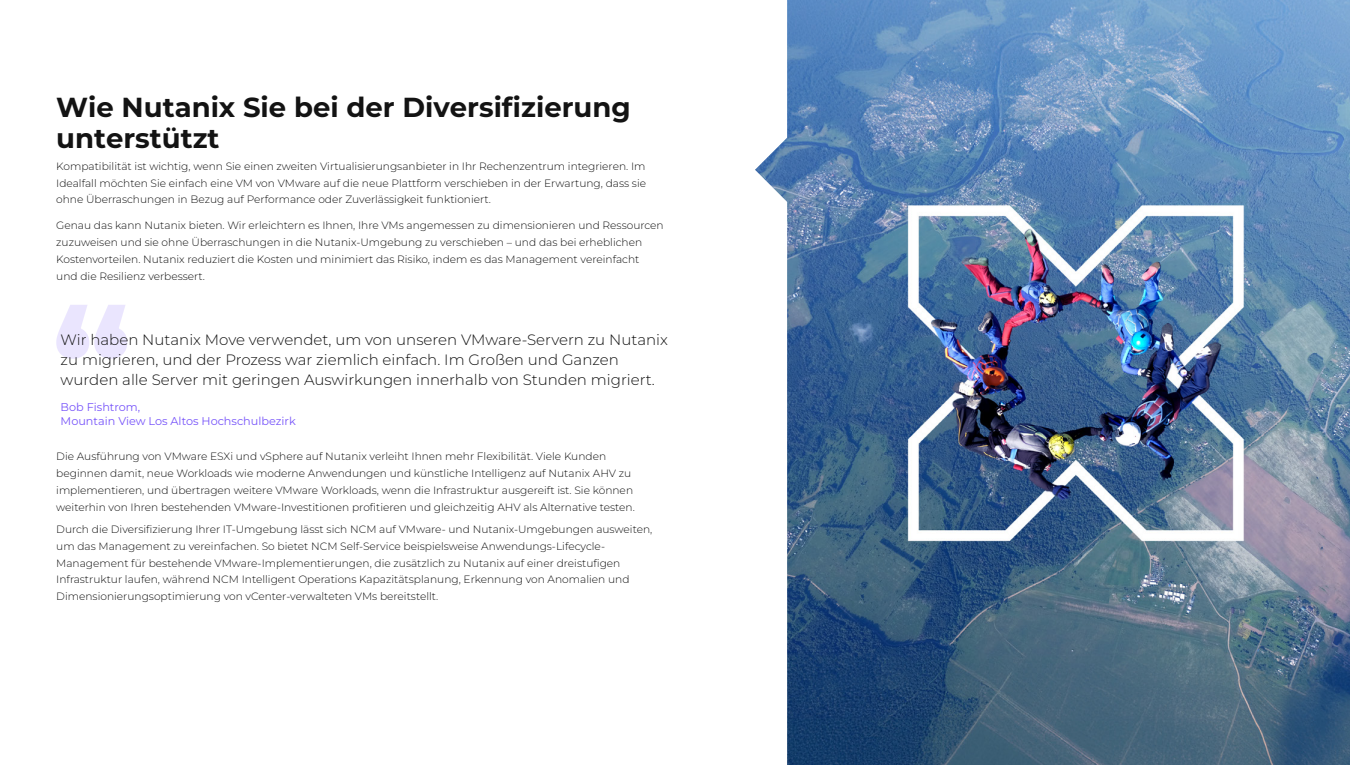
<style>
.page{position:relative;width:1350px;height:765px;background:#fff}
.page>*{position:absolute;margin:0;border:0;box-sizing:border-box;transform-origin:0 0}
.t1{font:700 27.5px/31.2px "Montserrat";color:#131313}
.t2{font:300 15px/20px "Montserrat";color:#131313}
.t3{font:11.25px/13.8px "Montserrat";color:#7855fa}
.t4{font:300 10.62px/16.9px "Montserrat";color:#131313}
</style>
<div class="page">
<svg style="left:56px;top:305px;width:71px;height:54px"></svg>
<img style="left:755px;top:0;width:595px;height:765px">
<h1 class="t1" style="left:56px;top:91px;width:576px">Wie Nutanix Sie bei der Diversifizierung unterstützt</h1>
<p class="t4" style="left:56px;top:157px;width:591px;text-align:justify">Kompatibilität ist wichtig, wenn Sie einen zweiten Virtualisierungsanbieter in Ihr Rechenzentrum integrieren. Im Idealfall möchten Sie einfach eine VM von VMware auf die neue Plattform verschieben in der Erwartung, dass sie ohne Überraschungen in Bezug auf Performance oder Zuverlässigkeit funktioniert.</p>
<p class="t4" style="left:56px;top:217px;width:609px">Genau das kann Nutanix bieten. Wir erleichtern es Ihnen, Ihre VMs angemessen zu dimensionieren und Ressourcen zuzuweisen und sie ohne Überraschungen in die Nutanix-Umgebung zu verschieben – und das bei erheblichen Kostenvorteilen. Nutanix reduziert die Kosten und minimiert das Risiko, indem es das Management vereinfacht<br>und die Resilienz verbessert.</p>
<h2 class="t2" style="left:61px;top:329px;width:609px">Wir haben Nutanix Move verwendet, um von unseren VMware-Servern zu Nutanix zu migrieren, und der Prozess war ziemlich einfach. Im Großen und Ganzen wurden alle Server mit geringen Auswirkungen innerhalb von Stunden migriert.</h2>
<p class="t3" style="left:61px;top:400px;width:237px">Bob Fishtrom,<br>Mountain View Los Altos Hochschulbezirk</p>
<p class="t4" style="left:56px;top:448px;width:580px">Die Ausführung von VMware ESXi und vSphere auf Nutanix verleiht Ihnen mehr Flexibilität. Viele Kunden beginnen damit, neue Workloads wie moderne Anwendungen und künstliche Intelligenz auf Nutanix AHV zu implementieren, und übertragen weitere VMware Workloads, wenn die Infrastruktur ausgereift ist. Sie können weiterhin von Ihren bestehenden VMware-Investitionen profitieren und gleichzeitig AHV als Alternative testen.</p>
<p class="t4" style="left:56px;top:520px;width:598px">Durch die Diversifizierung Ihrer IT-Umgebung lässt sich NCM auf VMware- und Nutanix-Umgebungen ausweiten, um das Management zu vereinfachen. So bietet NCM Self-Service beispielsweise Anwendungs-Lifecycle-Management für bestehende VMware-Implementierungen, die zusätzlich zu Nutanix auf einer dreistufigen Infrastruktur laufen, während NCM Intelligent Operations Kapazitätsplanung, Erkennung von Anomalien und Dimensionierungsoptimierung von vCenter-verwalteten VMs bereitstellt.</p>
</div>
